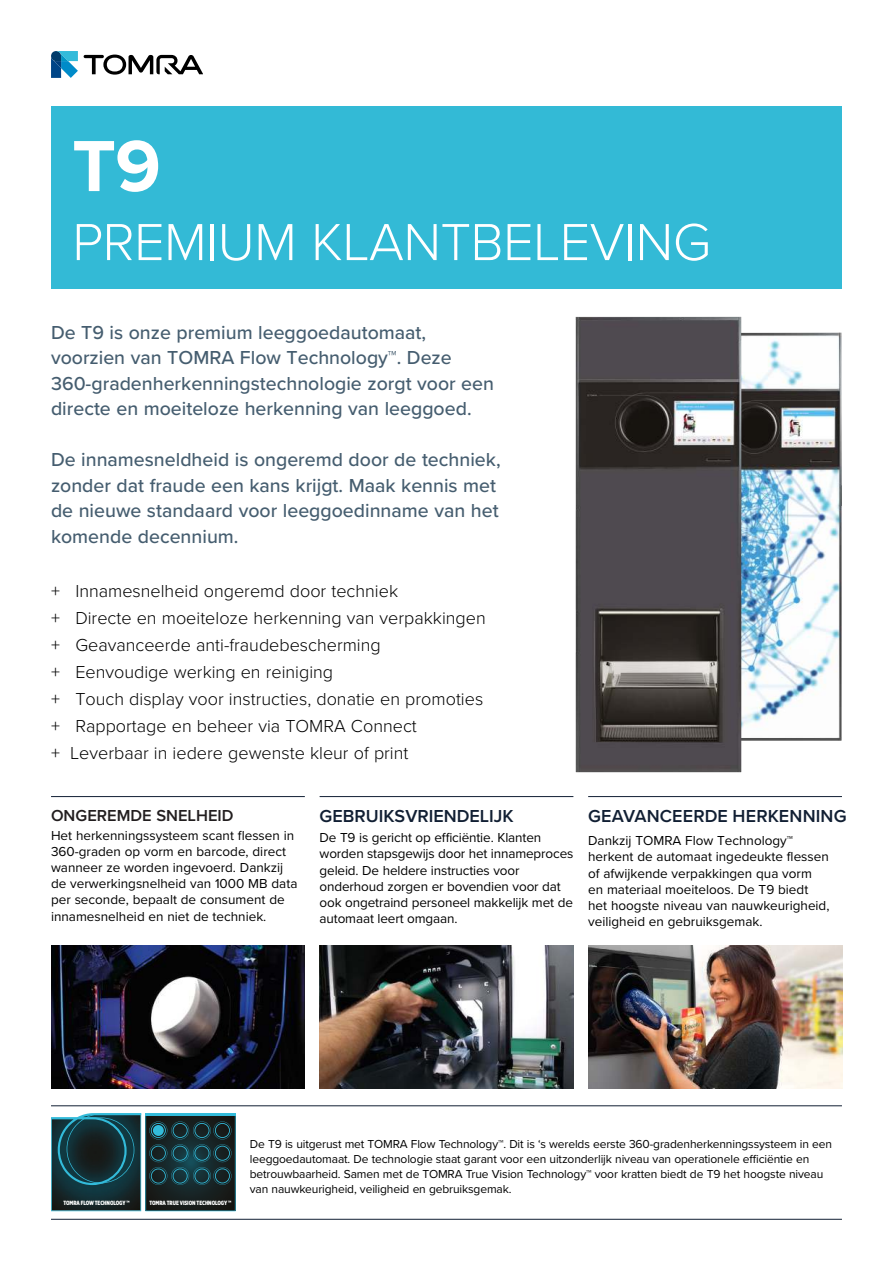
<style>
.page{position:relative;width:893px;height:1263px;background:#fff}
.page>*{position:absolute;margin:0;border:0;box-sizing:border-box;transform-origin:0 0}
.t1{font:700 75px "Proxima Nova";color:#fff}
.t2{font:300 54px "Proxima Nova";letter-spacing:-.01em;color:#fff}
.t3{font:500 19.5px/25.5px "Proxima Nova";color:#455d6f}
.t4{font:300 18px/27px "Proxima Nova";color:#000}
.t5{font:600 18px "Proxima Nova";color:#111f33}
.t6{font:600 16.5px "Proxima Nova";color:#221e1f}
.t7{font:13.5px/16.2px "Proxima Nova";color:#000}
.t8{font:12px/15px "Proxima Nova";letter-spacing:-.01em;color:#000}
.t9{font:900 6.15px "Gotham X Narrow";letter-spacing:-.01em;color:#fff}
</style>
<div class="page">
<div style="left:51px;top:106px;width:791px;height:183px;background:#33bad6"></div>
<hr style="left:51px;top:796px;width:254px;height:1px;background:#111f33">
<hr style="left:320px;top:796px;width:253px;height:1px;background:#111f33">
<hr style="left:588px;top:796px;width:254px;height:1px;background:#111f33">
<hr style="left:51px;top:1105px;width:791px;height:1px;background:#111f33">
<hr style="left:51px;top:1219px;width:791px;height:1px;background:#111f33">
<svg style="left:51px;top:1113px;width:185px;height:98px;background:#1f3f45"></svg>
<img style="left:51px;top:946px;width:254px;height:142px">
<img style="left:320px;top:946px;width:253px;height:142px">
<img style="left:741px;top:332px;width:101px;height:409px">
<img style="left:576px;top:317px;width:165px;height:455px">
<svg style="left:51px;top:51px;width:152px;height:27px"></svg>
<img style="left:588px;top:946px;width:254px;height:142px">
<h1 class="t1" style="left:72px;top:135px;width:90px">T9</h1>
<h2 class="t2" style="left:72px;top:219px;width:640px">PREMIUM KLANTBELEVING</h2>
<h3 class="t3" style="left:51px;top:320px;width:444px">De T9 is onze premium leeggoedautomaat, voorzien van TOMRA Flow Technology™. Deze 360-gradenherkenningstechnologie zorgt voor een directe en moeiteloze herkenning van leeggoed.</h3>
<h3 class="t3" style="left:51px;top:448px;width:451px">De innamesneldheid is ongeremd door de techniek, zonder dat fraude een kans krijgt. Maak kennis met de nieuwe standaard voor leeggoedinname van het komende decennium.</h3>
<p class="t4" style="left:51px;top:578px;width:436px">+ Innamesnelheid ongeremd door techniek<br>+ Directe en moeiteloze herkenning van verpakkingen + Geavanceerde anti-fraudebescherming<br>+ Eenvoudige werking en reiniging<br>+ Touch display voor instructies, donatie en promoties + Rapportage en beheer via TOMRA Connect<br>+ Leverbaar in iedere gewenste kleur of print</p>
<p class="t6" style="left:51px;top:809px;width:184px">ONGEREMDE SNELHEID</p>
<h3 class="t5" style="left:320px;top:808px;width:196px">GEBRUIKSVRIENDELIJK</h3>
<p class="t7" style="left:51px;top:828px;width:248px">Het herkenningssysteem scant flessen in 360-graden op vorm en barcode, direct wanneer ze worden ingevoerd. Dankzij de verwerkingsnelheid van 1000 MB data per seconde, bepaalt de consument de innamesnelheid en niet de techniek.</p>
<p class="t7" style="left:320px;top:830px;width:255px">De T9 is gericht op efficiëntie. Klanten worden stapsgewijs door het innameproces geleid. De heldere instructies voor onderhoud zorgen er bovendien voor dat ook ongetraind personeel makkelijk met de automaat leert omgaan.</p>
<h3 class="t5" style="left:588px;top:808px;width:260px">GEAVANCEERDE HERKENNING</h3>
<p class="t7" style="left:588px;top:833px;width:243px">Dankzij TOMRA Flow Technology™ herkent de automaat ingedeukte flessen of afwijkende verpakkingen qua vorm en materiaal moeiteloos. De T9 biedt het hoogste niveau van nauwkeurigheid, veiligheid en gebruiksgemak.</p>
<p class="t9" style="left:64px;top:1200px;width:68px">TOMRA FLOW TECHNOLOGY ™</p>
<p class="t9" style="left:150px;top:1200px;width:83px">TOMRA TRUE VISION TECHNOLOGY ™</p>
<p class="t8" style="left:250px;top:1137px;width:584px">De T9 is uitgerust met TOMRA Flow Technology™. Dit is ‘s werelds eerste 360-gradenherkenningssysteem in een leeggoedautomaat. De technologie staat garant voor een uitzonderlijk niveau van operationele efficiëntie en betrouwbaarheid. Samen met de TOMRA True Vision Technology™ voor kratten biedt de T9 het hoogste niveau van nauwkeurigheid, veiligheid en gebruiksgemak.</p>
</div>
